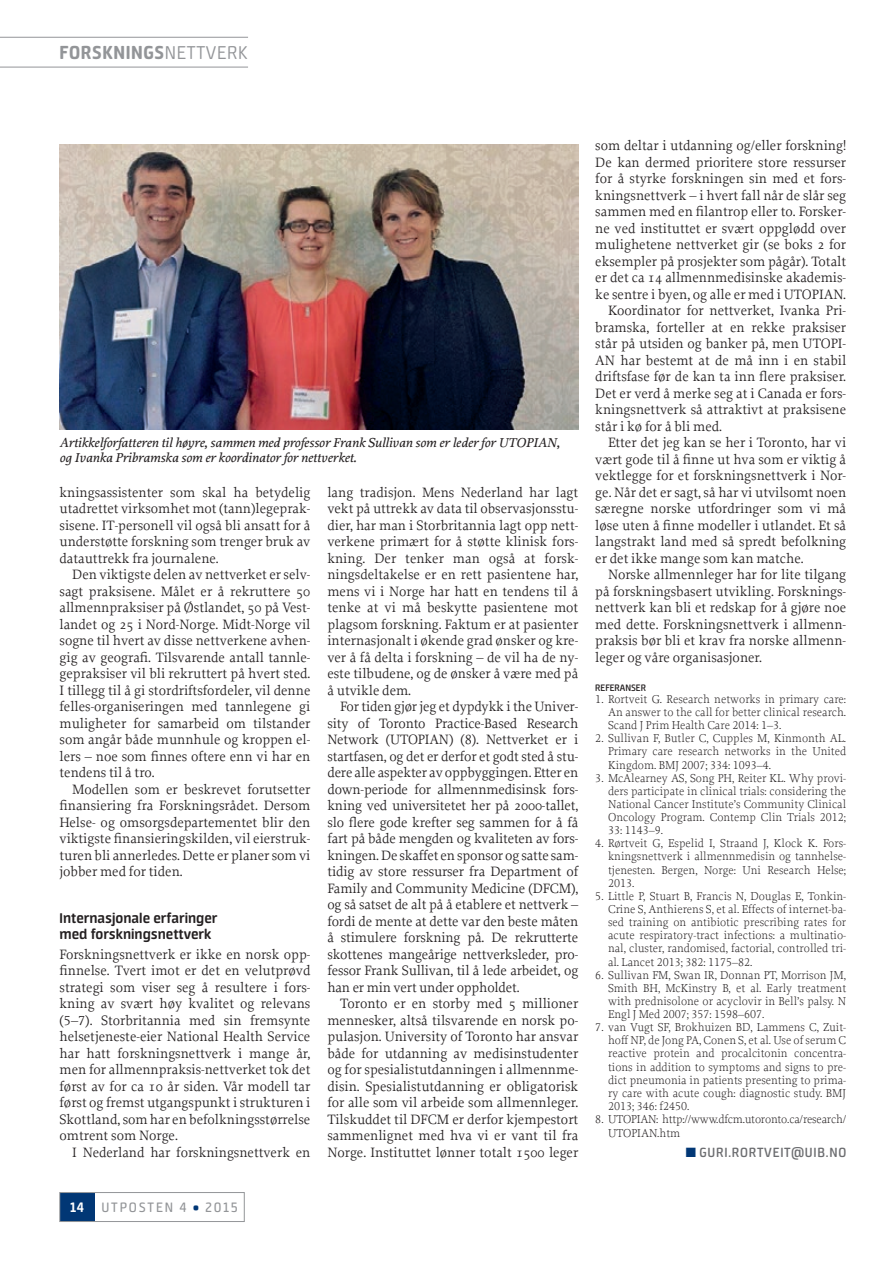
<style>
.page{position:relative;width:893px;height:1263px;background:#fff}
.page>*{position:absolute;margin:0;border:0;box-sizing:border-box;transform-origin:0 0}
.t1{font:800 21px "Neuron";letter-spacing:.03em;color:#939598}
.t2{font:700 15.75px/16.5px "Neuron";color:#231f20}
.t3{font:15.3px "Neuron";letter-spacing:.115em;color:#939598}
.t4{font:600 15px "Neuron";letter-spacing:.05em;color:#6c6d70}
.t5{font:14.25px/16.5px "Proforma";color:#231f20;text-align:justify}
.t6{font:italic 500 13.5px/15px "Proforma";color:#231f20}
.t7{font:300 12px/13.2px "Proforma";color:#231f20;text-align:justify}
.t8{font:12px "Proforma Light SC";color:#231f20}
.t9{font:600 10.5px "Neuron";color:#231f20}
.s1{font-weight:300}
.s2{font-family:"Proforma Book SC"}
.s3{font-family:"Proforma Light SC";font-weight:400}
.s4{font-family:"Proforma";font-weight:300}
.s5{color:#013775}
.s6{font-weight:700;color:#fff}
.s7{font-weight:900;color:#013775}
</style>
<div class="page">
<div style="left:60px;top:1192px;width:35px;height:29px;background:#013775"></div>
<div style="left:60px;top:1192px;width:184px;height:30px;border:1px solid #939598"></div>
<img style="left:60px;top:145px;width:518px;height:285px">
<hr style="left:0;top:67px;width:248px;height:1px;background:#939598">
<hr style="left:0;top:37px;width:248px;height:1px;background:#939598">
<h1 class="t1" style="left:60px;top:41px;width:190px">FORSKNINGS<span class="s1">NETTVERK</span></h1>
<p class="t6" style="left:60px;top:435px;width:502px">Artikkelforfatteren til høyre, sammen med professor Frank Sullivan som er leder for UTOPIAN, og Ivanka Pribramska som er koordinator for nettverket.</p>
<p class="t5" style="left:60px;top:484px;width:252px">kningsassistenter som skal ha betydelig utadrettet virksomhet mot (tann)legeprak&shy;sisene. IT-personell vil også bli ansatt for å understøtte forskning som trenger bruk av datauttrekk fra journalene.</p>
<p class="t5" style="left:60px;top:566px;width:252px;text-indent:13px">Den viktigste delen av nettverket er selv&shy;sagt praksisene. Målet er å rekruttere 50 allmennpraksiser på Østlandet, 50 på Vest&shy;landet og 25 i Nord-Norge. Midt-Norge vil sogne til hvert av disse nettverkene avhen&shy;gig av geografi. Tilsvarende antall tannle&shy;gepraksiser vil bli rekruttert på hvert sted.<br>I tillegg til å gi stordriftsfordeler, vil denne felles-organiseringen med tannlegene gi muligheter for samarbeid om tilstander som angår både munnhule og kroppen el&shy;lers – noe som finnes oftere enn vi har en tendens til å tro.</p>
<p class="t5" style="left:60px;top:781px;width:252px;text-indent:13px">Modellen som er beskrevet forutsetter finansiering fra Forskningsrådet. Dersom Helse- og omsorgsdepartementet blir den viktigste finansieringskilden, vil eierstruk&shy;turen bli annerledes. Dette er planer som vi jobber med for tiden.</p>
<p class="t2" style="left:60px;top:909px;width:160px">Internasjonale erfaringer med forskningsnettverk</p>
<p class="t5" style="left:60px;top:946px;width:252px">Forskningsnettverk er ikke en norsk opp&shy;finnelse. Tvert imot er det en velutprøvd strategi som viser seg å resultere i fors&shy;kning av svært høy kvalitet og relevans (<span class="s2">5–7</span>). Storbritannia med sin fremsynte helsetjeneste-eier National Health Service har hatt forskningsnettverk i mange år, men for allmennpraksis-nettverket tok det først av for ca 10 år siden. Vår modell tar først og fremst utgangspunkt i strukturen i Skottland, som har en befolkningsstørrelse omtrent som Norge.</p>
<p class="t5" style="left:72px;top:1144px;width:240px">I Nederland har forskningsnettverk en</p>
<p class="t5" style="left:327px;top:484px;width:252px">lang tradisjon. Mens Nederland har lagt vekt på uttrekk av data til observasjonsstu&shy;dier, har man i Storbritannia lagt opp nett&shy;verkene primært for å støtte klinisk fors&shy;kning. Der tenker man også at forsk&shy;ningsdeltakelse er en rett pasientene har, mens vi i Norge har hatt en tendens til å tenke at vi må beskytte pasientene mot plagsom forskning. Faktum er at pasienter internasjonalt i økende grad ønsker og kre&shy;ver å få delta i forskning – de vil ha de ny&shy;este tilbudene, og de ønsker å være med på å utvikle dem.</p>
<p class="t5" style="left:327px;top:698px;width:252px;text-indent:13px">For tiden gjør jeg et dypdykk i the Univer&shy;sity of Toronto Practice-Based Research Network (UTOPIAN) (8). Nettverket er i startfasen, og det er derfor et godt sted å stu&shy;dere alle aspekter av oppbyggingen. Etter en down-periode for allmennmedisinsk fors&shy;kning ved universitetet her på 2000-tallet, slo flere gode krefter seg sammen for å få fart på både mengden og kvaliteten av fors&shy;kningen. De skaffet en sponsor og satte sam&shy;tidig av store ressurser fra Department of Family and Community Medicine (DFCM), og så satset de alt på å etablere et nettverk – fordi de mente at dette var den beste måten å stimulere forskning på. De rekrutterte skottenes mangeårige nettverksleder, pro&shy;fessor Frank Sullivan, til å lede arbeidet, og han er min vert under oppholdet.</p>
<p class="t5" style="left:327px;top:995px;width:252px;text-indent:13px">Toronto er en storby med 5 millioner mennesker, altså tilsvarende en norsk po&shy;pulasjon. University of Toronto har ansvar både for utdanning av medisinstudenter og for spesialistutdanningen i allmennme&shy;disin. Spesialistutdanning er obligatorisk for alle som vil arbeide som allmennleger.<br>Tilskuddet til DFCM er derfor kjempestort sammenlignet med hva vi er vant til fra Norge. Instituttet lønner totalt 1500 leger</p>
<p class="t5" style="left:595px;top:137px;width:252px">som deltar i utdanning og/eller forskning!</p>
<p class="t5" style="left:595px;top:154px;width:252px">De kan dermed prioritere store ressurser</p>
<p class="t5" style="left:595px;top:170px;width:252px">for å styrke forskningen sin med et fors-</p>
<p class="t5" style="left:595px;top:187px;width:252px">kningsnettverk – i hvert fall når de slår seg</p>
<p class="t5" style="left:595px;top:203px;width:252px">sammen med en filantrop eller to. Forsker-</p>
<p class="t5" style="left:595px;top:220px;width:252px">ne ved instituttet er svært oppglødd over</p>
<p class="t5" style="left:595px;top:236px;width:252px">mulighetene nettverket gir (se boks 2 for</p>
<p class="t5" style="left:595px;top:253px;width:252px">eksempler på prosjekter som pågår). Totalt</p>
<p class="t5" style="left:595px;top:269px;width:252px">er det ca 14 allmennmedisinske akademis-</p>
<p class="t5" style="left:595px;top:286px;width:252px">ke sentre i byen, og alle er med i UTOPIAN.</p>
<p class="t5" style="left:608px;top:302px;width:240px">Koordinator for nettverket, Ivanka Pri-</p>
<p class="t5" style="left:595px;top:319px;width:252px">bramska, forteller at en rekke praksiser</p>
<p class="t5" style="left:595px;top:335px;width:252px">står på utsiden og banker på, men UTOPI-</p>
<p class="t5" style="left:595px;top:352px;width:252px">AN har bestemt at de må inn i en stabil</p>
<p class="t5" style="left:595px;top:368px;width:252px">driftsfase før de kan ta inn flere praksiser.</p>
<p class="t5" style="left:595px;top:385px;width:252px">Det er verd å merke seg at i Canada er fors-</p>
<p class="t5" style="left:595px;top:401px;width:252px">kningsnettverk så attraktivt at praksisene</p>
<p class="t5" style="left:595px;top:418px;width:128px">står i kø for å bli med.</p>
<p class="t5" style="left:608px;top:434px;width:240px">Etter det jeg kan se her i Toronto, har vi</p>
<p class="t5" style="left:595px;top:451px;width:252px">vært gode til å finne ut hva som er viktig å</p>
<p class="t5" style="left:595px;top:467px;width:252px">vektlegge for et forskningsnettverk i Nor-</p>
<p class="t5" style="left:595px;top:484px;width:252px">ge. Når det er sagt, så har vi utvilsomt noen</p>
<p class="t5" style="left:595px;top:500px;width:252px">særegne norske utfordringer som vi må</p>
<p class="t5" style="left:595px;top:517px;width:252px">løse uten å finne modeller i utlandet. Et så</p>
<p class="t5" style="left:595px;top:533px;width:252px">langstrakt land med så spredt befolkning</p>
<p class="t5" style="left:595px;top:550px;width:210px">er det ikke mange som kan matche.</p>
<p class="t5" style="left:608px;top:566px;width:240px">Norske allmennleger har for lite tilgang</p>
<p class="t5" style="left:595px;top:583px;width:252px">på forskningsbasert utvikling. Forsknings-</p>
<p class="t5" style="left:595px;top:599px;width:252px">nettverk kan bli et redskap for å gjøre noe</p>
<p class="t5" style="left:595px;top:616px;width:252px">med dette. Forskningsnettverk i allmenn-</p>
<p class="t5" style="left:595px;top:632px;width:252px">praksis bør bli et krav fra norske allmenn-</p>
<p class="t5" style="left:595px;top:649px;width:168px">leger og våre organisasjoner.</p>
<p class="t9" style="left:595px;top:681px;width:52px">REFERANSER</p>
<p class="t7" style="left:608px;top:692px;width:240px;text-indent:-13px"><span class="s3">1.</span> Rortveit G. Research networks in primary care:<br>An answer to the call for better clinical research.<br>Scand J Prim Health Care <span class="s3">2014: 1–3</span>.</p>
<p class="t7" style="left:595px;top:732px;width:252px;text-align:right"><span class="s3">2.</span> Sullivan F, Butler C, Cupples M, Kinmonth AL.<br>Primary care research networks in the United</p>
<p class="t8" style="left:608px;top:757px;width:164px"><span class="s4">Kingdom. BMJ</span> 2007; 334: 1093–4<span class="s4">.</span></p>
<p class="t7" style="left:608px;top:771px;width:240px;text-indent:-13px"><span class="s3">3.</span> McAlearney AS, Song PH, Reiter KL. Why provi&shy;ders participate in clinical trials: considering the National Cancer Institute’s Community Clinical Oncology Program. Contemp Clin Trials <span class="s3">2012;</span></p>
<p class="t8" style="left:608px;top:823px;width:56px">33: 1143–9.</p>
<p class="t7" style="left:608px;top:837px;width:240px;text-indent:-13px"><span class="s3">4.</span> Rørtveit G, Espelid I, Straand J, Klock K. Fors&shy;kningsnettverk i allmennmedisin og tannhelse&shy;tjenesten. Bergen, Norge: Uni Research Helse;</p>
<p class="t8" style="left:608px;top:875px;width:28px">2013<span class="s4">.</span></p>
<p class="t7" style="left:608px;top:889px;width:240px;text-indent:-13px"><span class="s3">5.</span> Little P, Stuart B, Francis N, Douglas E, Tonkin-Crine S, Anthierens S, et al. Effects of internet-ba&shy;sed training on antibiotic prescribing rates for acute respiratory-tract infections: a multinatio&shy;nal, cluster, randomised, factorial, controlled tri-</p>
<p class="t8" style="left:608px;top:954px;width:146px"><span class="s4">al. Lancet</span> 2013; 382: 1175–82<span class="s4">.</span></p>
<p class="t7" style="left:608px;top:968px;width:240px;text-indent:-13px"><span class="s3">6.</span> Sullivan FM, Swan IR, Donnan PT, Morrison JM, Smith BH, McKinstry B, et al. Early treatment with prednisolone or acyclovir in Bell’s palsy. N</p>
<p class="t8" style="left:608px;top:1007px;width:158px"><span class="s4">Engl J Med</span> 2007; 357: 1598–607.</p>
<p class="t7" style="left:608px;top:1020px;width:240px;text-indent:-13px"><span class="s3">7.</span> van Vugt SF, Brokhuizen BD, Lammens C, Zuit&shy;hoff NP, de Jong PA, Conen S, et al. Use of serum C reactive protein and procalcitonin concentra&shy;tions in addition to symptoms and signs to pre&shy;dict pneumonia in patients presenting to prima&shy;ry care with acute cough: diagnostic study. BMJ</p>
<p class="t8" style="left:608px;top:1099px;width:83px">2013; 346<span class="s4">: f</span>2450.</p>
<p class="t7" style="left:608px;top:1112px;width:240px;text-indent:-13px"><span class="s3">8.</span> UTOPIAN: http://www.dfcm.utoronto.ca/research/<br>UTOPIAN.htm</p>
<p class="t4" style="left:686px;top:1144px;width:162px"><span class="s5">■</span> GURI.RORTVEIT@UIB.NO</p>
<p class="t3" style="left:70px;top:1199px;width:170px"><span class="s6">14</span> UTPOSTEN 4 <span class="s7">•</span> 2015</p>
</div>
